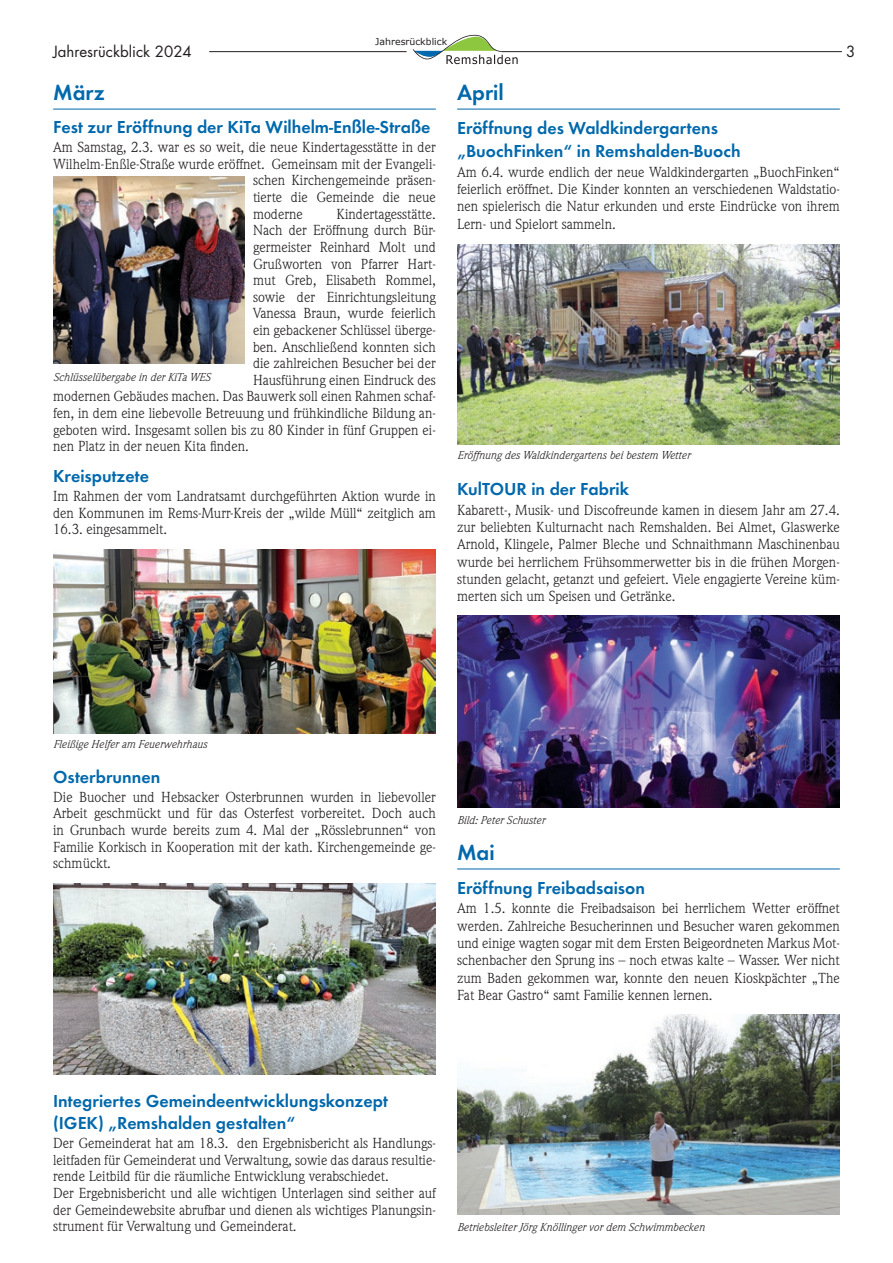
<style>
.page{position:relative;width:893px;height:1263px;background:#fff}
.page>*{position:absolute;margin:0;border:0;box-sizing:border-box;transform-origin:0 0}
.t1{font:600 22.5px "Futura T";color:#0068ac}
.t2{font:600 18px/22.6px "Futura T";color:#0068ac}
.t3{font:15px "Futura";color:#231f20}
.t4{font:14.25px/17.2px "Weidemann";color:#231f20;text-align:justify}
.t5{font:italic 11.25px "Weidemann";color:#231f20}
.t6{font:9.3px "Verdana";color:#231f20}
</style>
<div class="page">
<hr style="left:209px;top:51px;width:198px;height:1px;background:#231f20">
<hr style="left:501px;top:51px;width:341px;height:1px;background:#231f20">
<svg style="left:413px;top:34px;width:105px;height:30px"></svg>
<hr style="left:53px;top:109px;width:383px;height:1px;background:#0068ac">
<img style="left:53px;top:549px;width:383px;height:184px">
<img style="left:53px;top:883px;width:383px;height:191px">
<img style="left:53px;top:177px;width:191px;height:187px">
<hr style="left:457px;top:109px;width:383px;height:1px;background:#0068ac">
<hr style="left:457px;top:868px;width:383px;height:1px;background:#0068ac">
<img style="left:457px;top:244px;width:383px;height:200px">
<img style="left:457px;top:616px;width:383px;height:191px">
<img style="left:457px;top:1014px;width:383px;height:200px">
<p class="t6" style="left:375px;top:35px;width:73px">Jahresrückblick</p>
<p class="t3" style="left:53px;top:41px;width:140px">Jahresrückblick 2024</p>
<p class="t3" style="left:846px;top:41px;width:11px">3</p>
<h1 class="t1" style="left:53px;top:79px;width:53px">März</h1>
<p class="t2" style="left:53px;top:116px;width:379px">Fest zur Eröffnung der KiTa Wilhelm-Enßle-Straße</p>
<p class="t4" style="left:53px;top:139px;width:384px">Am Samstag, 2.3. war es so weit, die neue Kindertagesstätte in der</p>
<p class="t4" style="left:53px;top:155px;width:384px">Wilhelm-Enßle-Straße wurde eröffnet. Gemeinsam mit der Evangeli-</p>
<p class="t4" style="left:253px;top:172px;width:184px">schen Kirchengemeinde präsen-</p>
<p class="t4" style="left:253px;top:188px;width:184px">tierte die Gemeinde die neue</p>
<p class="t4" style="left:253px;top:205px;width:51px">moderne</p>
<p class="t4" style="left:337px;top:205px;width:101px">Kindertagesstätte.</p>
<p class="t4" style="left:253px;top:222px;width:184px">Nach der Eröffnung durch Bür-</p>
<p class="t4" style="left:253px;top:238px;width:184px">germeister Reinhard Molt und</p>
<p class="t4" style="left:253px;top:255px;width:184px">Grußworten von Pfarrer Hart-</p>
<p class="t4" style="left:253px;top:271px;width:184px">mut Greb, Elisabeth Rommel,</p>
<p class="t4" style="left:253px;top:288px;width:184px">sowie der Einrichtungsleitung</p>
<p class="t4" style="left:253px;top:305px;width:184px">Vanessa Braun, wurde feierlich</p>
<p class="t4" style="left:253px;top:321px;width:184px">ein gebackener Schlüssel überge-</p>
<p class="t4" style="left:253px;top:338px;width:184px">ben. Anschließend konnten sich</p>
<p class="t4" style="left:253px;top:355px;width:184px">die zahlreichen Besucher bei der</p>
<p class="t4" style="left:253px;top:371px;width:184px">Hausführung einen Eindruck des</p>
<p class="t4" style="left:53px;top:388px;width:384px">modernen Gebäudes machen. Das Bauwerk soll einen Rahmen schaf-</p>
<p class="t4" style="left:53px;top:404px;width:384px">fen, in dem eine liebevolle Betreuung und frühkindliche Bildung an-</p>
<p class="t4" style="left:53px;top:421px;width:384px">geboten wird. Insgesamt sollen bis zu 80 Kinder in fünf Gruppen ei-</p>
<p class="t4" style="left:53px;top:438px;width:197px">nen Platz in der neuen Kita finden.</p>
<p class="t2" style="left:53px;top:465px;width:97px">Kreisputzete</p>
<p class="t4" style="left:53px;top:488px;width:384px;line-height:16.6px">Im Rahmen der vom Landratsamt durchgeführten Aktion wurde in den Kommunen im Rems-Murr-Kreis der „wilde Müll“ zeitglich am 16.3. eingesammelt.</p>
<p class="t5" style="left:53px;top:370px;width:159px">Schlüsselübergabe in der KiTa WES</p>
<h1 class="t1" style="left:457px;top:79px;width:48px">April</h1>
<p class="t2" style="left:457px;top:116px;width:285px;line-height:23.2px">Eröffnung des Waldkindergartens „BuochFinken“ in Remshalden-Buoch</p>
<p class="t4" style="left:457px;top:163px;width:384px">Am 6.4. wurde endlich der neue Waldkindergarten „BuochFinken“ feierlich eröffnet. Die Kinder konnten an verschiedenen Waldstatio&shy;nen spielerisch die Natur erkunden und erste Eindrücke von ihrem Lern- und Spielort sammeln.</p>
<p class="t5" style="left:457px;top:449px;width:235px">Eröffnung des Waldkindergartens bei bestem Wetter</p>
<p class="t2" style="left:457px;top:478px;width:173px">KulTOUR in der Fabrik</p>
<p class="t4" style="left:457px;top:501px;width:384px">Kabarett-, Musik- und Discofreunde kamen in diesem Jahr am 27.4. zur beliebten Kulturnacht nach Remshalden. Bei Almet, Glaswerke Arnold, Klingele, Palmer Bleche und Schnaithmann Maschinenbau wurde bei herrlichem Frühsommerwetter bis in die frühen Morgen&shy;stunden gelacht, getanzt und gefeiert. Viele engagierte Vereine küm&shy;merten sich um Speisen und Getränke.</p>
<p class="t5" style="left:53px;top:737px;width:155px">Fleißige Helfer am Feuerwehrhaus</p>
<p class="t2" style="left:53px;top:765px;width:109px">Osterbrunnen</p>
<p class="t4" style="left:53px;top:788px;width:384px;line-height:16.6px">Die Buocher und Hebsacker Osterbrunnen wurden in liebevoller Arbeit geschmückt und für das Osterfest vorbereitet. Doch auch in Grunbach wurde bereits zum 4. Mal der „Rösslebrunnen“ von Familie Korkisch in Kooperation mit der kath. Kirchengemeinde ge&shy;schmückt.</p>
<p class="t5" style="left:457px;top:813px;width:89px">Bild: Peter Schuster</p>
<h1 class="t1" style="left:457px;top:839px;width:39px">Mai</h1>
<p class="t2" style="left:457px;top:876px;width:189px">Eröffnung Freibadsaison</p>
<p class="t4" style="left:457px;top:900px;width:384px">Am 1.5. konnte die Freibadsaison bei herrlichem Wetter eröffnet werden. Zahlreiche Besucherinnen und Besucher waren gekommen und einige wagten sogar mit dem Ersten Beigeordneten Markus Mot&shy;schenbacher den Sprung ins – noch etwas kalte – Wasser. Wer nicht zum Baden gekommen war, konnte den neuen Kioskpächter „The Fat Bear Gastro“ samt Familie kennen lernen.</p>
<p class="t2" style="left:53px;top:1089px;width:336px">Integriertes Gemeindeentwicklungskonzept (IGEK) „Remshalden gestalten“</p>
<p class="t4" style="left:53px;top:1135px;width:384px;line-height:16.6px;text-align:left">Der Gemeinderat hat am 18.3. den Ergebnisbericht als Handlungs&shy;leitfaden für Gemeinderat und Verwaltung, sowie das daraus resultie&shy;rende Leitbild für die räumliche Entwicklung verabschiedet.<br>Der Ergebnisbericht und alle wichtigen Unterlagen sind seither auf der Gemeindewebsite abrufbar und dienen als wichtiges Planungsin&shy;strument für Verwaltung und Gemeinderat.</p>
<p class="t5" style="left:457px;top:1220px;width:249px">Betriebsleiter Jörg Knöllinger vor dem Schwimmbecken</p>
</div>
